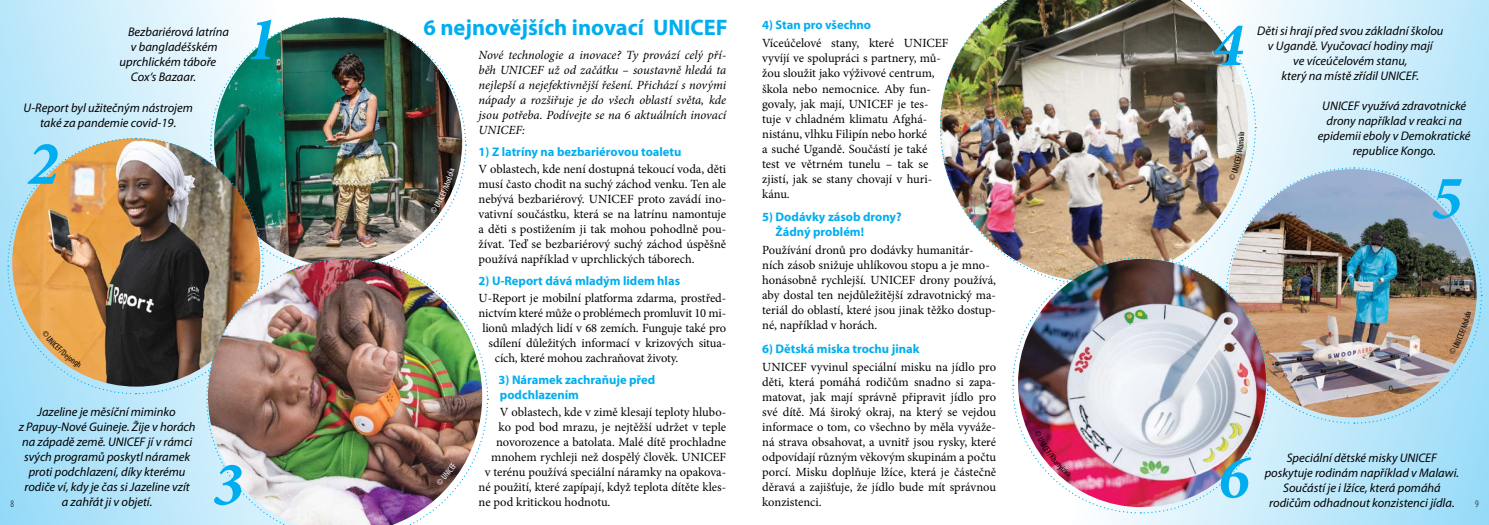
<style>
.page{position:relative;width:1489px;height:525px;background:#fff}
.page>*{position:absolute;margin:0;border:0;box-sizing:border-box;transform-origin:0 0}
.t1{font:italic 700 62.5px "Minion Pro";color:#00aeef}
.t2{font:700 22.5px "Myriad Pro";color:#00aeef}
.t3{font:12.5px/15px "Minion Pro";letter-spacing:-.005em;color:#000;text-align:justify}
.t4{font:italic 12.5px/15px "Myriad Pro";color:#000;text-align:center}
.t5{font:italic 12.5px/15px "Minion Pro";color:#000;text-align:justify}
.t6{font:700 12.5px/15px "Myriad Pro";color:#00aeef}
.t7{font:300 condensed 10px "Myriad Pro";color:#000}
</style>
<div class="page">
<svg style="left:0;top:0;width:243px;height:524px;background:#bfe8fa"></svg>
<svg style="left:1105px;top:0;width:383px;height:524px;background:#b7e6fa"></svg>
<img style="left:7px;top:16px;width:482px;height:509px">
<img style="left:940px;top:0;width:542px;height:514px">
<h2 class="t2" style="left:423px;top:12px;width:306px">6 nejnovějších inovací UNICEF</h2>
<p class="t6" style="left:762px;top:17px;width:110px">4) Stan pro všechno</p>
<p class="t3" style="left:762px;top:36px;width:188px;text-align:left">Víceúčelové stany, které UNICEF vyvíjí ve spolupráci s partnery, mů&shy;žou sloužit jako výživové centrum, škola nebo nemocnice. Aby fun&shy;govaly, jak mají, UNICEF je tes&shy;tuje v chladném klimatu Afghá&shy;nistánu, vlhku Filipín nebo horké<br>a suché Ugandě. Součástí je také<br>test ve větrném tunelu – tak se zjistí, jak se stany chovají v huri&shy;kánu.</p>
<p class="t6" style="left:775px;top:208px;width:127px;text-indent:-13px">5) Dodávky zásob drony?<br>Žádný problém!</p>
<p class="t3" style="left:762px;top:243px;width:235px;text-align:left">Používání dronů pro dodávky humanitár&shy;ních zásob snižuje uhlíkovou stopu a je mno&shy;honásobně rychlejší. UNICEF drony používá, aby dostal ten nejdůležitější zdravotnický ma&shy;teriál do oblastí, které jsou jinak těžko dostup&shy;né, například v horách.</p>
<p class="t6" style="left:762px;top:340px;width:159px">6) Dětská miska trochu jinak</p>
<p class="t3" style="left:762px;top:359px;width:235px">UNICEF vyvinul speciální misku na jídlo pro děti, která pomáhá rodičům snadno si zapa&shy;matovat, jak mají správně připravit jídlo pro své dítě. Má široký okraj, na který se vejdou informace o tom, co všechno by měla vyváže&shy;ná strava obsahovat, a uvnitř jsou rysky, které odpovídají různým věkovým skupinám a počtu porcí. Misku doplňuje lžíce, která je částečně děravá a zajišťuje, že jídlo bude mít správnou konzistenci.</p>
<p class="t4" style="left:1257px;top:23px;width:188px">Děti si hrají před svou základní školou v Ugandě. Vyučovací hodiny mají<br>ve víceúčelovém stanu,<br>který na místě zřídil UNICEF.</p>
<p class="t4" style="left:128px;top:24px;width:102px">Bezbariérová latrína</p>
<p class="t4" style="left:131px;top:39px;width:88px">v bangladéšském</p>
<p class="t4" style="left:119px;top:54px;width:98px">uprchlickém táboře</p>
<p class="t4" style="left:131px;top:69px;width:67px">Cox‘s Bazaar.</p>
<p class="t5" style="left:478px;top:48px;width:249px">Nové technologie a inovace? Ty provází celý pří&shy;běh UNICEF už od začátku – soustavně hledá ta nejlepší a nejefektivnější řešení. Přichází s novými nápady a rozšiřuje je do všech oblastí světa, kde jsou potřeba. Podívejte se na 6 aktuálních inovací UNICEF:</p>
<p class="t6" style="left:478px;top:144px;width:204px">1) Z latríny na bezbariérovou toaletu</p>
<p class="t3" style="left:478px;top:162px;width:249px">V oblastech, kde není dostupná tekoucí voda, děti musí často chodit na suchý záchod venku. Ten ale nebývá bezbariérový. UNICEF proto zavádí ino&shy;vativní součástku, která se na latrínu namontuje a děti s postižením ji tak mohou pohodlně pou&shy;žívat. Teď se bezbariérový suchý záchod úspěšně používá například v uprchlických táborech.</p>
<p class="t6" style="left:478px;top:273px;width:203px">2) U-Report dává mladým lidem hlas</p>
<p class="t3" style="left:478px;top:290px;width:249px">U-Report je mobilní platforma zdarma, prostřed-</p>
<p class="t3" style="left:478px;top:305px;width:249px">nictvím které může o problémech promluvit 10 mi-</p>
<p class="t3" style="left:482px;top:320px;width:245px">lionů mladých lidí v 68 zemích. Funguje také pro</p>
<p class="t3" style="left:488px;top:335px;width:239px">sdílení důležitých informací v krizových situa-</p>
<p class="t3" style="left:495px;top:350px;width:185px">cích, které mohou zachraňovat životy.</p>
<p class="t6" style="left:498px;top:372px;width:158px">3) Náramek zachraňuje před podchlazením</p>
<p class="t3" style="left:500px;top:404px;width:228px">V oblastech, kde v zimě klesají teploty hlubo-</p>
<p class="t3" style="left:498px;top:419px;width:229px">ko pod bod mrazu, je nejtěžší udržet v teple</p>
<p class="t3" style="left:496px;top:434px;width:232px">novorozence a batolata. Malé dítě prochladne</p>
<p class="t3" style="left:491px;top:449px;width:236px">mnohem rychleji než dospělý člověk. UNICEF</p>
<p class="t3" style="left:485px;top:464px;width:243px">v terénu používá speciální náramky na opakova-</p>
<p class="t3" style="left:478px;top:479px;width:249px">né použití, které zapípají, když teplota dítěte kles-</p>
<p class="t3" style="left:478px;top:494px;width:133px">ne pod kritickou hodnotu.</p>
<p class="t4" style="left:1317px;top:98px;width:154px">UNICEF využívá zdravotnické drony například v reakci na epidemii eboly v Demokratické republice Kongo.</p>
<h1 class="t1" style="left:1431px;top:153px;width:32px">5</h1>
<p class="t4" style="left:24px;top:100px;width:171px">U-Report byl užitečným nástrojem také za pandemie covid-19.</p>
<h1 class="t1" style="left:27px;top:119px;width:32px">2</h1>
<p class="t4" style="left:19px;top:404px;width:178px">Jazeline je měsíční miminko<br>z Papuy-Nové Guineje. Žije v horách na západě země. UNICEF jí v rámci svých programů poskytl náramek proti podchlazení, díky kterému rodiče ví, kdy je čas si Jazeline vzít<br>a zahřát ji v objetí.</p>
<p class="t4" style="left:1264px;top:449px;width:196px">Speciální dětské misky UNICEF poskytuje rodinám například v Malawi.<br>Součástí je i lžíce, která pomáhá rodičům odhadnout konzistenci jídla.</p>
<h1 class="t1" style="left:1218px;top:432px;width:32px">6</h1>
<p class="t7" style="left:10px;top:498px;width:5px">8</p>
<p class="t7" style="left:1474px;top:498px;width:5px">9</p>
</div>
